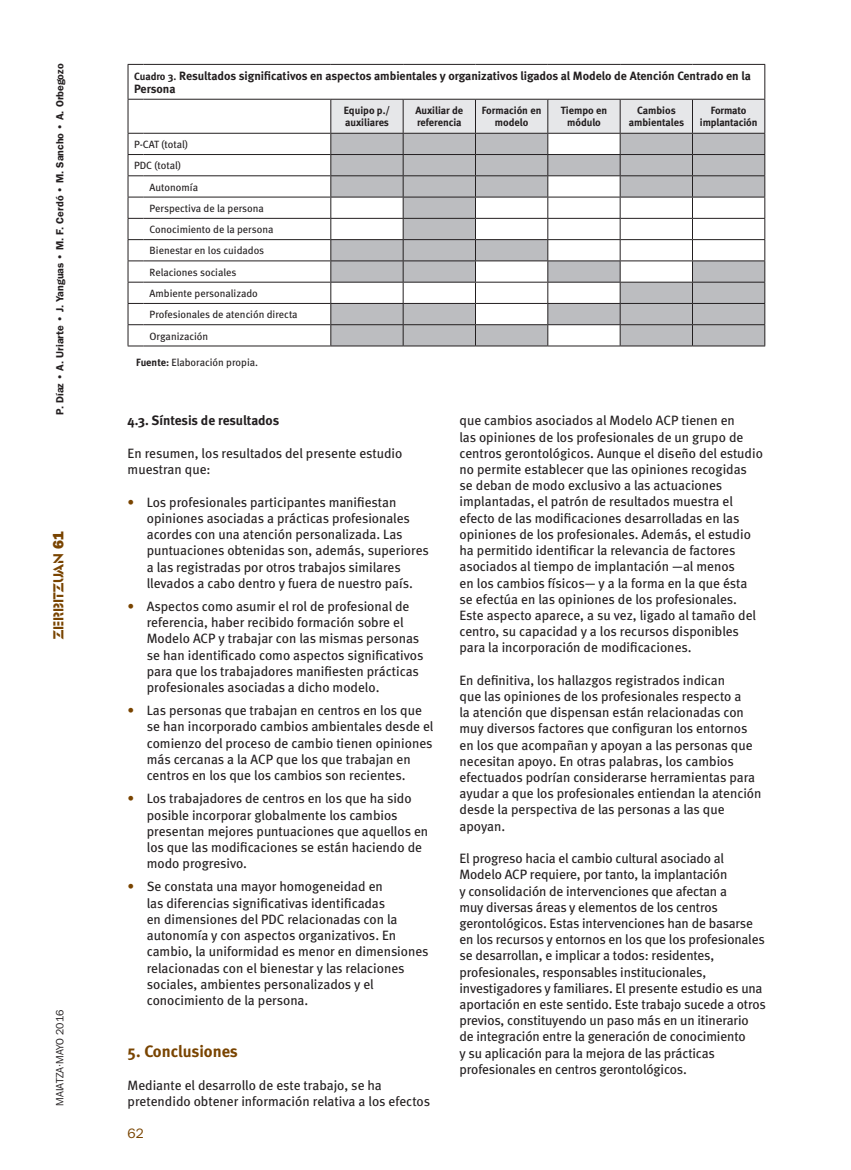
<style>
.page{position:relative;width:851px;height:1170px;background:#fff}
.page>*{position:absolute;margin:0;border:0;box-sizing:border-box;transform-origin:0 0}
.Tit01{font:700 16.5px "Meta";color:#794400}
.t1{font:15px "Glaser Ste D";color:#794400}
.Texto{font:13.5px/16.2px "Meta";letter-spacing:-.005em;color:#231f20}
.Tit02{font:700 13.5px "Meta";letter-spacing:-.005em;color:#231f20}
.t2{font:13.5px "Franklin Gothic IT Cby BT";color:#794400}
.GrafTIT{font:700 12px/13.5px "Meta";color:#231f20}
.GrafTXT{font:10.5px "Meta";color:#231f20}
.GrafTXT-2{font:700 10.5px/12px "Meta";color:#231f20;text-align:center}
.t3{font:600 10.5px "Franklin Gothic";color:#231f20}
.GrafFuente{font:10.5px "Meta";color:#231f20}
.t4{font:10.5px "Franklin Gothic IT Cby BT";color:#231f20}
.s1{font-family:"Franklin Gothic";font-weight:800}
.s2{font-size:10.5px}
.s3{font-weight:700}
.s4{color:#794400}
</style>
<div class="page">
<svg style="left:128px;top:64px;width:16px;height:1px"></svg>
<hr style="left:128px;top:65px;width:1px;height:34px;background:#231f20">
<hr style="left:144px;top:64px;width:187px;height:1px;background:#231f20">
<hr style="left:331px;top:64px;width:72px;height:1px;background:#231f20">
<hr style="left:403px;top:64px;width:72px;height:1px;background:#231f20">
<hr style="left:475px;top:64px;width:72px;height:1px;background:#231f20">
<hr style="left:547px;top:64px;width:73px;height:1px;background:#231f20">
<hr style="left:620px;top:64px;width:72px;height:1px;background:#231f20">
<hr style="left:692px;top:64px;width:73px;height:1px;background:#231f20">
<hr style="left:764px;top:65px;width:1px;height:34px;background:#231f20">
<svg style="left:128px;top:99px;width:16px;height:1px"></svg>
<hr style="left:128px;top:100px;width:1px;height:33px;background:#231f20">
<hr style="left:144px;top:99px;width:187px;height:1px;background:#231f20">
<hr style="left:144px;top:133px;width:187px;height:1px;background:#231f20">
<hr style="left:144px;top:154px;width:187px;height:1px;background:#231f20">
<hr style="left:144px;top:175px;width:187px;height:1px;background:#231f20">
<hr style="left:144px;top:197px;width:187px;height:1px;background:#231f20">
<hr style="left:144px;top:218px;width:187px;height:1px;background:#231f20">
<hr style="left:144px;top:239px;width:187px;height:1px;background:#231f20">
<hr style="left:144px;top:260px;width:187px;height:1px;background:#231f20">
<hr style="left:144px;top:282px;width:187px;height:1px;background:#231f20">
<hr style="left:144px;top:303px;width:187px;height:1px;background:#231f20">
<hr style="left:144px;top:324px;width:187px;height:1px;background:#231f20">
<svg style="left:330px;top:99px;width:435px;height:246px"></svg>
<svg style="left:128px;top:133px;width:16px;height:213px"></svg>
<hr style="left:144px;top:345px;width:187px;height:1px;background:#231f20">
<hr style="left:331px;top:345px;width:72px;height:1px;background:#231f20">
<hr style="left:403px;top:345px;width:72px;height:1px;background:#231f20">
<hr style="left:475px;top:345px;width:72px;height:1px;background:#231f20">
<hr style="left:547px;top:345px;width:73px;height:1px;background:#231f20">
<hr style="left:620px;top:345px;width:72px;height:1px;background:#231f20">
<hr style="left:692px;top:345px;width:73px;height:1px;background:#231f20">
<p class="t3" style="left:54px;top:415px;width:352px;rotate:-90deg">P. Díaz • A. Uriarte • J. Yanguas • M. F. Cerdó • M. Sancho • A. Orbegozo</p>
<p class="t1" style="left:50px;top:639px;width:110px;rotate:-90deg">ZERBITZUAN <span class="s1">61</span></p>
<p class="t4" style="left:53px;top:1105px;width:97px;rotate:-90deg">MAIATZA·MAYO 2016</p>
<p class="GrafTIT" style="left:134px;top:69px;width:618px"><span class="s2">Cuadro 3.</span> Resultados significativos en aspectos ambientales y organizativos ligados al Modelo de Atención Centrado en la<br>Persona</p>
<p class="GrafTXT-2" style="left:344px;top:104px;width:48px;text-align:left">Equipo p./ auxiliares</p>
<p class="GrafTXT-2" style="left:415px;top:104px;width:49px;text-align:left">Auxiliar de referencia</p>
<p class="GrafTXT-2" style="left:482px;top:104px;width:61px">Formación en modelo</p>
<p class="GrafTXT-2" style="left:560px;top:104px;width:48px">Tiempo en módulo</p>
<p class="GrafTXT-2" style="left:628px;top:104px;width:57px">Cambios ambientales</p>
<p class="GrafTXT-2" style="left:710px;top:104px;width:37px">Formato</p>
<p class="GrafTXT-2" style="left:699px;top:116px;width:59px">implantación</p>
<p class="GrafTXT" style="left:134px;top:138px;width:55px">P-CAT (total)</p>
<p class="GrafTXT" style="left:134px;top:159px;width:48px">PDC (total)</p>
<p class="GrafTXT" style="left:150px;top:181px;width:50px">Autonomía</p>
<p class="GrafTXT" style="left:150px;top:202px;width:116px">Perspectiva de la persona</p>
<p class="GrafTXT" style="left:150px;top:223px;width:125px">Conocimiento de la persona</p>
<p class="GrafTXT" style="left:150px;top:244px;width:116px">Bienestar en los cuidados</p>
<p class="GrafTXT" style="left:150px;top:266px;width:88px">Relaciones sociales</p>
<p class="GrafTXT" style="left:150px;top:287px;width:110px">Ambiente personalizado</p>
<p class="GrafTXT" style="left:150px;top:308px;width:149px">Profesionales de atención directa</p>
<p class="GrafTXT" style="left:150px;top:330px;width:60px">Organización</p>
<p class="GrafFuente" style="left:136px;top:356px;width:123px"><span class="s3">Fuente:</span> Elaboración propia.</p>
<p class="Tit02" style="left:128px;top:412px;width:153px">4.3. Síntesis de resultados</p>
<p class="Texto" style="left:128px;top:445px;width:276px">En resumen, los resultados del presente estudio muestran que:</p>
<p class="Texto" style="left:147px;top:493px;width:283px;text-indent:-19px"><span class="s4">•</span> Los profesionales participantes manifiestan opiniones asociadas a prácticas profesionales acordes con una atención personalizada. Las puntuaciones obtenidas son, además, superiores a las registradas por otros trabajos similares llevados a cabo dentro y fuera de nuestro país.</p>
<p class="Texto" style="left:147px;top:598px;width:278px;text-indent:-19px"><span class="s4">•</span> Aspectos como asumir el rol de profesional de referencia, haber recibido formación sobre el Modelo ACP y trabajar con las mismas personas se han identificado como aspectos significativos para que los trabajadores manifiesten prácticas profesionales asociadas a dicho modelo.</p>
<p class="Texto" style="left:147px;top:702px;width:288px;text-indent:-19px"><span class="s4">•</span> Las personas que trabajan en centros en los que se han incorporado cambios ambientales desde el comienzo del proceso de cambio tienen opiniones más cercanas a la ACP que los que trabajan en centros en los que los cambios son recientes.</p>
<p class="Texto" style="left:147px;top:790px;width:283px;text-indent:-19px"><span class="s4">•</span> Los trabajadores de centros en los que ha sido posible incorporar globalmente los cambios presentan mejores puntuaciones que aquellos en los que las modificaciones se están haciendo de modo progresivo.</p>
<p class="Texto" style="left:147px;top:878px;width:283px;text-indent:-19px"><span class="s4">•</span> Se constata una mayor homogeneidad en<br>las diferencias significativas identificadas<br>en dimensiones del PDC relacionadas con la autonomía y con aspectos organizativos. En cambio, la uniformidad es menor en dimensiones relacionadas con el bienestar y las relaciones sociales, ambientes personalizados y el conocimiento de la persona.</p>
<p class="Tit01" style="left:128px;top:1041px;width:112px">5. Conclusiones</p>
<p class="Texto" style="left:128px;top:1076px;width:304px">Mediante el desarrollo de este trabajo, se ha pretendido obtener información relativa a los efectos</p>
<p class="t2" style="left:128px;top:1125px;width:18px">62</p>
<p class="Texto" style="left:459px;top:412px;width:305px">que cambios asociados al Modelo ACP tienen en<br>las opiniones de los profesionales de un grupo de centros gerontológicos. Aunque el diseño del estudio no permite establecer que las opiniones recogidas se deban de modo exclusivo a las actuaciones implantadas, el patrón de resultados muestra el efecto de las modificaciones desarrolladas en las opiniones de los profesionales. Además, el estudio ha permitido identificar la relevancia de factores asociados al tiempo de implantación —al menos<br>en los cambios físicos— y a la forma en la que ésta se efectúa en las opiniones de los profesionales.<br>Este aspecto aparece, a su vez, ligado al tamaño del centro, su capacidad y a los recursos disponibles para la incorporación de modificaciones.</p>
<p class="Texto" style="left:459px;top:671px;width:303px">En definitiva, los hallazgos registrados indican<br>que las opiniones de los profesionales respecto a<br>la atención que dispensan están relacionadas con muy diversos factores que configuran los entornos en los que acompañan y apoyan a las personas que necesitan apoyo. En otras palabras, los cambios efectuados podrían considerarse herramientas para ayudar a que los profesionales entiendan la atención desde la perspectiva de las personas a las que apoyan.</p>
<p class="Texto" style="left:459px;top:850px;width:308px">El progreso hacia el cambio cultural asociado al Modelo ACP requiere, por tanto, la implantación<br>y consolidación de intervenciones que afectan a<br>muy diversas áreas y elementos de los centros gerontológicos. Estas intervenciones han de basarse en los recursos y entornos en los que los profesionales se desarrollan, e implicar a todos: residentes, profesionales, responsables institucionales, investigadores y familiares. El presente estudio es una aportación en este sentido. Este trabajo sucede a otros previos, constituyendo un paso más en un itinerario de integración entre la generación de conocimiento<br>y su aplicación para la mejora de las prácticas profesionales en centros gerontológicos.</p>
</div>
